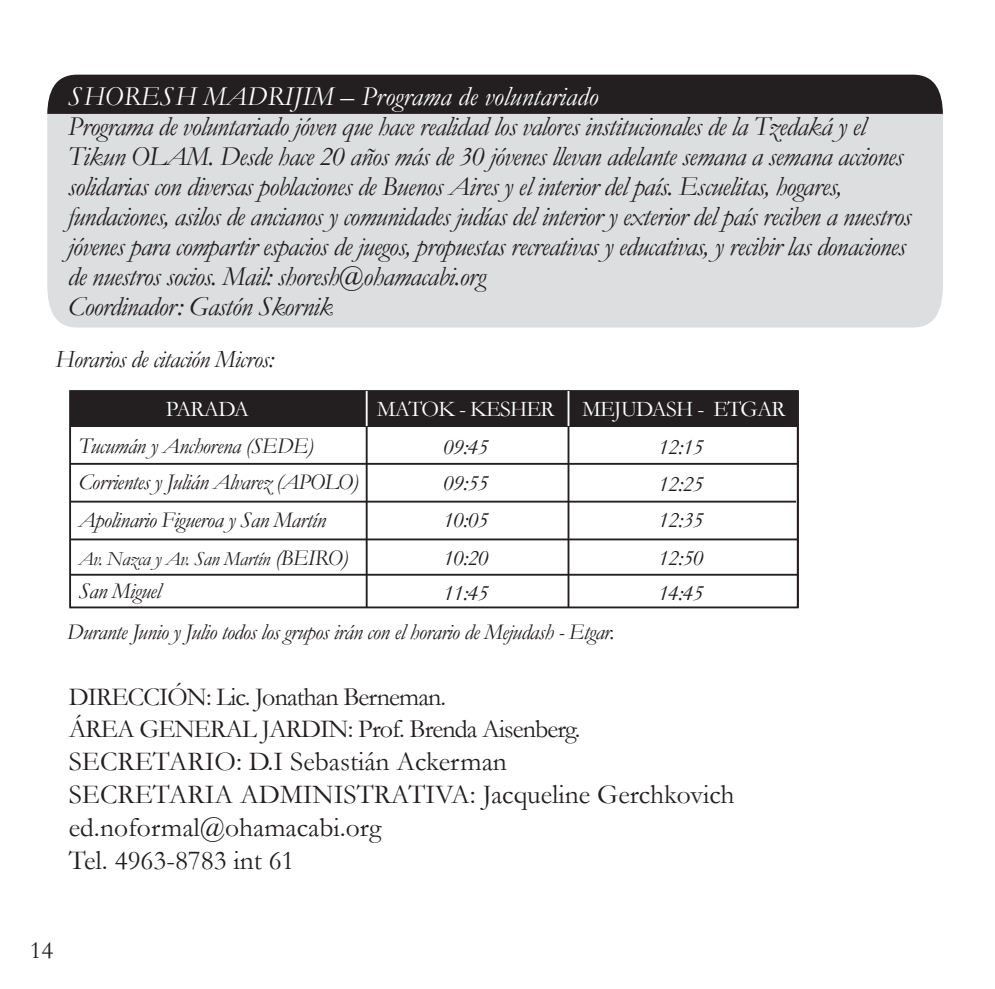
<style>
.page{position:relative;width:995px;height:989px;background:#fff}
.page>*{position:absolute;margin:0;border:0;box-sizing:border-box;transform-origin:0 0}
.t1{font:italic 27.5px/30px "Garamond";letter-spacing:-.025em;color:#231f20}
.t2{font:27.5px/33px "Garamond";color:#231f20}
.t3{font:italic 27.5px "Garamond";color:#fff}
.t4{font:26px/31.2px "Garamond";letter-spacing:-.035em;color:#231f20}
.t5{font:italic 25px "Garamond";letter-spacing:-.025em;color:#231f20}
.t6{font:25px "Garamond";color:#231f20}
.t7{font:italic 22.5px/37.2px "Garamond";letter-spacing:-.025em;color:#231f20;text-align:justify}
.t8{font:22.5px "Garamond";letter-spacing:-.035em;color:#fff}
.t9{font:italic 20px "Garamond";letter-spacing:-.025em;color:#231f20}
.s1{font-size:22.5px}
</style>
<div class="page">
<div style="left:70px;top:391px;width:727px;height:35px;background:#231f20"></div>
<div style="left:47px;top:114px;width:895px;height:213px;background:#dddee0"></div>
<div style="left:47px;top:75px;width:895px;height:39px;background:#231f20"></div>
<div style="left:69px;top:390px;width:729px;height:218px;border:2px solid #231f20"></div>
<hr style="left:70px;top:425px;width:727px;height:1px;background:#231f20">
<hr style="left:70px;top:463px;width:727px;height:1px;background:#231f20">
<hr style="left:70px;top:500px;width:725px;height:2px;background:#231f20">
<hr style="left:70px;top:538px;width:727px;height:2px;background:#231f20">
<hr style="left:70px;top:573px;width:727px;height:2px;background:#231f20">
<hr style="left:365px;top:391px;width:2px;height:216px;background:#231f20">
<hr style="left:567px;top:426px;width:2px;height:181px;background:#231f20">
<hr style="left:567px;top:391px;width:2px;height:35px;background:#fbfbfc">
<hr style="left:365px;top:391px;width:2px;height:35px;background:#fbfbfc">
<hr style="left:796px;top:391px;width:2px;height:216px;background:#231f20">
<p class="t3" style="left:68px;top:78px;width:531px">SHORESH MADRIJIM – Programa de voluntariado</p>
<p class="t1" style="left:68px;top:111px;width:844px">Programa de voluntariado jóven que hace realidad los valores institucionales de la Tzedaká y el Tikun OLAM. Desde hace 20 años más de 30 jóvenes llevan adelante semana a semana acciones solidarias con diversas poblaciones de Buenos Aires y el interior del país. Escuelitas, hogares, fundaciones, asilos de ancianos y comunidades judías del interior y exterior del país reciben a nuestros jóvenes para compartir espacios de juegos, propuestas recreativas y educativas, y recibir las donaciones de nuestros socios. Mail: shoresh@ohamacabi.org<br>Coordinador: Gastón Skornik</p>
<p class="t5" style="left:55px;top:342px;width:220px">Horarios de citación Micros:</p>
<p class="t8" style="left:166px;top:394px;width:85px">PARADA</p>
<p class="t8" style="left:376px;top:394px;width:410px">MATOK - KESHER MEJUDASH - ETGAR</p>
<p class="t7" style="left:78px;top:426px;width:237px">Tucumán y Anchorena (SEDE)</p>
<p class="t7" style="left:443px;top:427px;width:47px">09:45<br>09:55<br>10:05<br>10:20</p>
<p class="t7" style="left:443px;top:574px;width:47px">11:45</p>
<p class="t7" style="left:78px;top:462px;width:282px;line-height:38.2px">Corrientes y Julián Alvarez (APOLO)<br>Apolinario Figueroa y San Martín</p>
<p class="t9" style="left:78px;top:545px;width:271px">Av. Nazca y Av. San Martín <span class="s1">(BEIRO)</span></p>
<p class="t7" style="left:78px;top:571px;width:84px">San Miguel</p>
<p class="t7" style="left:67px;top:612px;width:549px">Durante Junio y Julio todos los grupos irán con el horario de Mejudash - Etgar.</p>
<p class="t7" style="left:658px;top:427px;width:47px">12:15<br>12:25<br>12:35<br>12:50</p>
<p class="t7" style="left:658px;top:574px;width:47px">14:45</p>
<p class="t4" style="left:69px;top:680px;width:513px">DIRECCIÓN: Lic. Jonathan Berneman.<br>ÁREA GENERAL JARDIN: Prof. Brenda Aisenberg.</p>
<p class="t2" style="left:69px;top:743px;width:667px">SECRETARIO: D.I Sebastián Ackerman<br>SECRETARIA ADMINISTRATIVA: Jacqueline Gerchkovich ed.noformal@ohamacabi.org<br>Tel. 4963-8783 int 61</p>
<p class="t6" style="left:30px;top:933px;width:25px">14</p>
</div>
